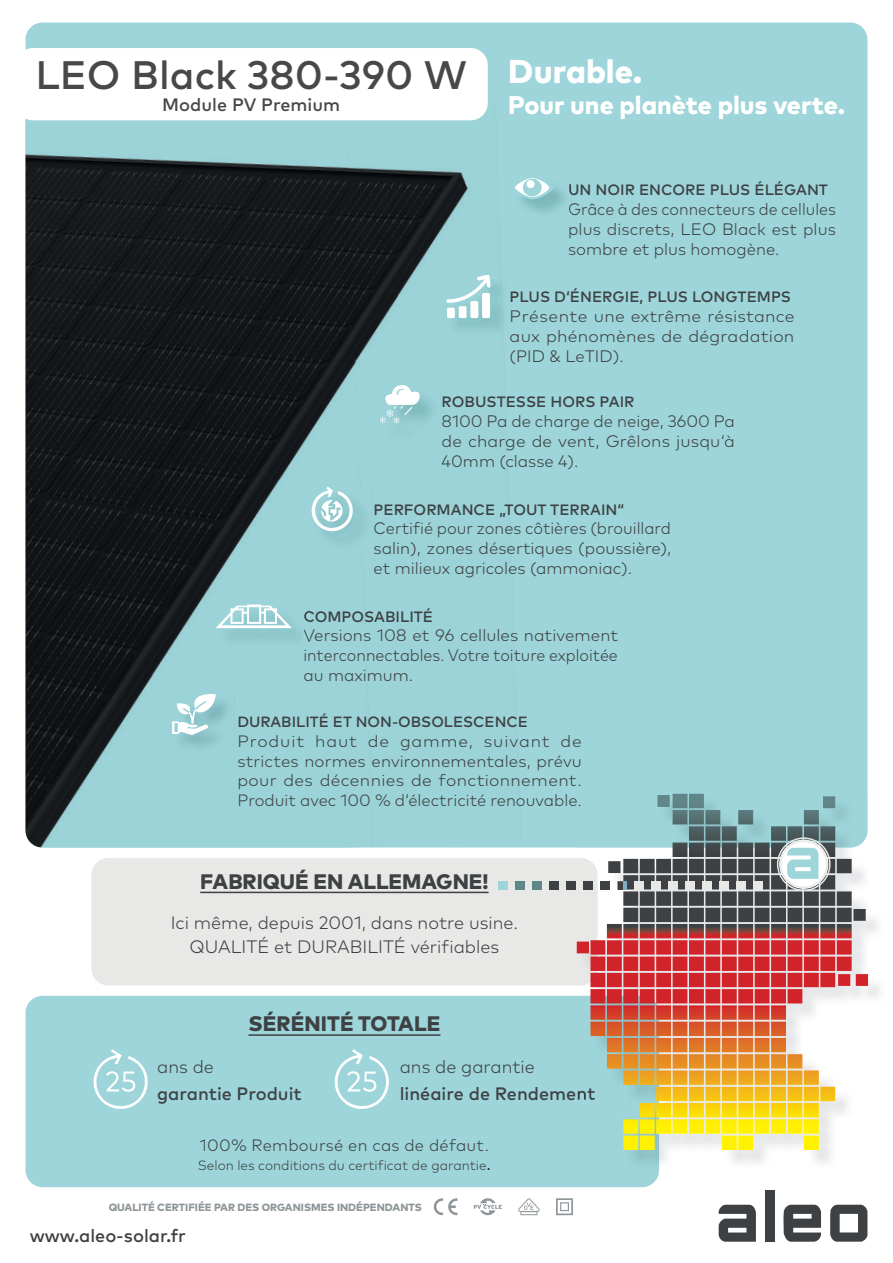
<style>
.page{position:relative;width:893px;height:1263px;background:#fff}
.page>*{position:absolute;margin:0;border:0;box-sizing:border-box;transform-origin:0 0}
.t1{font:500 39.75px "Mark Pro";color:#4a4846}
.t2{font:800 33px "Mark Pro";color:#fff}
.t3{font:800 25.5px "Mark Pro";color:#fff}
.t4{font:800 21px "Mark Pro";color:#3e4143}
.t5{font:300 18px/24px "Mark Pro";color:#3e4143;text-align:center}
.t6{font:500 18px "Mark Pro";color:#3f4246}
.t7{font:300 18px "Mark Pro";color:#3f4246}
.t8{font:500 18px "Mark Pro";color:#3e4143}
.t9{font:500 18px "Mark Pro";color:#4a4846}
.t10{font:300 16.65px/20px "Mark Pro";color:#3e4143;text-align:justify}
.t11{font:300 16.65px/20px "Mark Pro";color:#3e4143;text-align:justify;scale:.96 1}
.t12{font:300 16.65px/20px "Mark Pro";color:#3e4143;text-align:justify;scale:1.05 1}
.t13{font:300 16.5px/19.8px "Mark Pro";color:#3e4143;text-align:justify;scale:1.05 1}
.t14{font:300 16.5px "Mark Pro";color:#3e4143}
.t15{font:500 15px "Mark Pro";color:#3e4143}
.t16{font:500 14.85px "Mark Pro";color:#3e4143}
.t17{font:300 13.5px "Mark Pro";color:#3e4143}
.t18{font:800 10.5px "Mark Pro";color:#8f969a}
.s1{font-family:"Times New Roman";font-weight:400;font-size:18px;color:#231f20}
</style>
<div class="page">
<div style="left:26px;top:996px;width:633px;height:191px;background:#9dd5da;border-radius:17px"></div>
<div style="left:91px;top:858px;width:506px;height:127px;background:#e8e9e7;border-radius:17px"></div>
<div style="left:26px;top:23px;width:841px;height:824px;background:#9dd5da;border-radius:17px"></div>
<img style="left:26px;top:119px;width:321px;height:358px">
<img style="left:347px;top:107px;width:141px;height:317px">
<img style="left:26px;top:477px;width:256px;height:370px">
<img style="left:237px;top:794px;width:45px;height:12px">
<div style="left:16px;top:48px;width:472px;height:72px;background:#fff;border-radius:17px"></div>
<img style="left:219px;top:610px;width:91px;height:37px">
<svg style="left:304px;top:611px;width:6px;height:11px"></svg>
<svg style="left:304px;top:629px;width:6px;height:13px"></svg>
<svg style="left:215px;top:604px;width:77px;height:24px"></svg>
<img style="left:174px;top:696px;width:60px;height:57px">
<svg style="left:172px;top:693px;width:44px;height:42px"></svg>
<svg style="left:311px;top:486px;width:43px;height:46px"></svg>
<img style="left:383px;top:388px;width:58px;height:36px">
<svg style="left:379px;top:380px;width:44px;height:43px"></svg>
<img style="left:449px;top:281px;width:54px;height:56px">
<svg style="left:444px;top:274px;width:46px;height:29px"></svg>
<div style="left:447px;top:308px;width:8px;height:10px;background:#fff;border-radius:2px"></div>
<div style="left:459px;top:306px;width:8px;height:12px;background:#fff;border-radius:2px"></div>
<div style="left:470px;top:301px;width:8px;height:17px;background:#fff;border-radius:2px"></div>
<div style="left:482px;top:293px;width:8px;height:25px;background:#fff;border-radius:2px"></div>
<svg style="left:569px;top:184px;width:3px;height:11px"></svg>
<svg style="left:569px;top:203px;width:3px;height:11px"></svg>
<svg style="left:511px;top:176px;width:42px;height:24px"></svg>
<svg style="left:515px;top:178px;width:34px;height:19px"></svg>
<div style="left:523px;top:179px;width:19px;height:17px;background:#9dd5da;border-radius:50%"></div>
<div style="left:527px;top:180px;width:8px;height:8px;background:#fff;border-radius:50%"></div>
<svg style="left:334px;top:1049px;width:55px;height:60px"></svg>
<svg style="left:93px;top:1049px;width:55px;height:60px"></svg>
<hr style="left:248px;top:1034px;width:192px;height:2px;background:#3e4143">
<hr style="left:200px;top:892px;width:289px;height:1px;background:#3e4143">
<svg style="left:783px;top:1205px;width:38px;height:37px"></svg>
<svg style="left:830px;top:1205px;width:37px;height:37px"></svg>
<svg style="left:719px;top:1205px;width:37px;height:37px"></svg>
<div style="left:765px;top:1190px;width:9px;height:52px;background:#3e4143"></div>
<img style="left:579px;top:796px;width:301px;height:373px">
<img style="left:579px;top:996px;width:80px;height:173px">
<img style="left:579px;top:858px;width:18px;height:127px">
<img style="left:579px;top:796px;width:288px;height:51px">
<img style="left:579px;top:1087px;width:16px;height:13px">
<svg style="left:433px;top:1198px;width:24px;height:17px"></svg>
<svg style="left:474px;top:1198px;width:28px;height:17px"></svg>
<svg style="left:518px;top:1198px;width:22px;height:17px"></svg>
<svg style="left:556px;top:1198px;width:17px;height:17px"></svg>
<div style="left:600px;top:881px;width:9px;height:9px;background:#3e4143"></div>
<div style="left:583px;top:881px;width:9px;height:9px;background:#3e4143"></div>
<div style="left:566px;top:881px;width:9px;height:9px;background:#3e4143"></div>
<div style="left:549px;top:881px;width:9px;height:9px;background:#3e4143"></div>
<div style="left:532px;top:881px;width:9px;height:9px;background:#60868a"></div>
<div style="left:515px;top:881px;width:9px;height:9px;background:#60868a"></div>
<div style="left:498px;top:881px;width:9px;height:9px;background:#9dd5da"></div>
<svg style="left:608px;top:794px;width:244px;height:128px"></svg>
<h1 class="t1" style="left:35px;top:45px;width:433px">LEO Black 380-390 W</h1>
<p class="t9" style="left:162px;top:91px;width:179px">Module PV Premium</p>
<h2 class="t2" style="left:508px;top:46px;width:136px">Durable.</h2>
<h3 class="t3" style="left:508px;top:86px;width:339px">Pour une planète plus verte.</h3>
<p class="t15" style="left:568px;top:178px;width:261px">UN NOIR ENCORE PLUS ÉLÉGANT</p>
<p class="t11" style="left:568px;top:197px;width:281px">Grâce à des connecteurs de cellules plus discrets, LEO Black est plus sombre et plus homogène.</p>
<p class="t15" style="left:510px;top:285px;width:283px">PLUS D‘ÉNERGIE, PLUS LONGTEMPS</p>
<p class="t12" style="left:510px;top:304px;width:273px">Présente une extrême résistance aux phénomènes de dégradation (PID &amp; LeTID).</p>
<p class="t15" style="left:442px;top:391px;width:195px">ROBUSTESSE HORS PAIR</p>
<p class="t10" style="left:442px;top:410px;width:295px">8100 Pa de charge de neige, 3600 Pa de charge de vent, Grêlons jusqu‘à 40mm (classe 4).</p>
<p class="t15" style="left:373px;top:498px;width:252px">PERFORMANCE „TOUT TERRAIN“</p>
<p class="t10" style="left:373px;top:517px;width:299px">Certifié pour zones côtières (brouillard salin), zones désertiques (poussière), et milieux agricoles (ammoniac).</p>
<p class="t15" style="left:303px;top:605px;width:131px">COMPOSABILITÉ</p>
<p class="t10" style="left:303px;top:624px;width:316px">Versions 108 et 96 cellules nativement interconnectables. Votre toiture exploitée au maximum.</p>
<p class="t16" style="left:237px;top:711px;width:292px">DURABILITÉ ET NON-OBSOLESCENCE</p>
<p class="t13" style="left:237px;top:730px;width:330px">Produit haut de gamme, suivant de strictes normes environnementales, prévu pour des décennies de fonctionnement.<br>Produit avec 100 % d‘électricité renouvable.</p>
<p class="t4" style="left:200px;top:866px;width:290px">FABRIQUÉ EN ALLEMAGNE!</p>
<p class="t5" style="left:171px;top:909px;width:349px">Ici même, depuis 2001, dans notre usine.<br>QUALITÉ et DURABILITÉ vérifiables</p>
<p class="t4" style="left:248px;top:1007px;width:193px">SÉRÉNITÉ TOTALE</p>
<p class="t7" style="left:157px;top:1053px;width:58px">ans de</p>
<p class="t6" style="left:157px;top:1080px;width:146px">garantie Produit</p>
<p class="t7" style="left:400px;top:1053px;width:137px">ans de garantie</p>
<p class="t6" style="left:400px;top:1080px;width:197px">linéaire de Rendement</p>
<p class="t14" style="left:200px;top:1132px;width:291px">100% Remboursé en cas de défaut.</p>
<p class="t17" style="left:198px;top:1155px;width:295px">Selon les conditions du certificat de garantie<span class="s1">.</span></p>
<p class="t18" style="left:109px;top:1199px;width:315px">QUALITÉ CERTIFIÉE PAR DES ORGANISMES INDÉPENDANTS</p>
<p class="t8" style="left:30px;top:1222px;width:158px">www.aleo-solar.fr</p>
</div>
